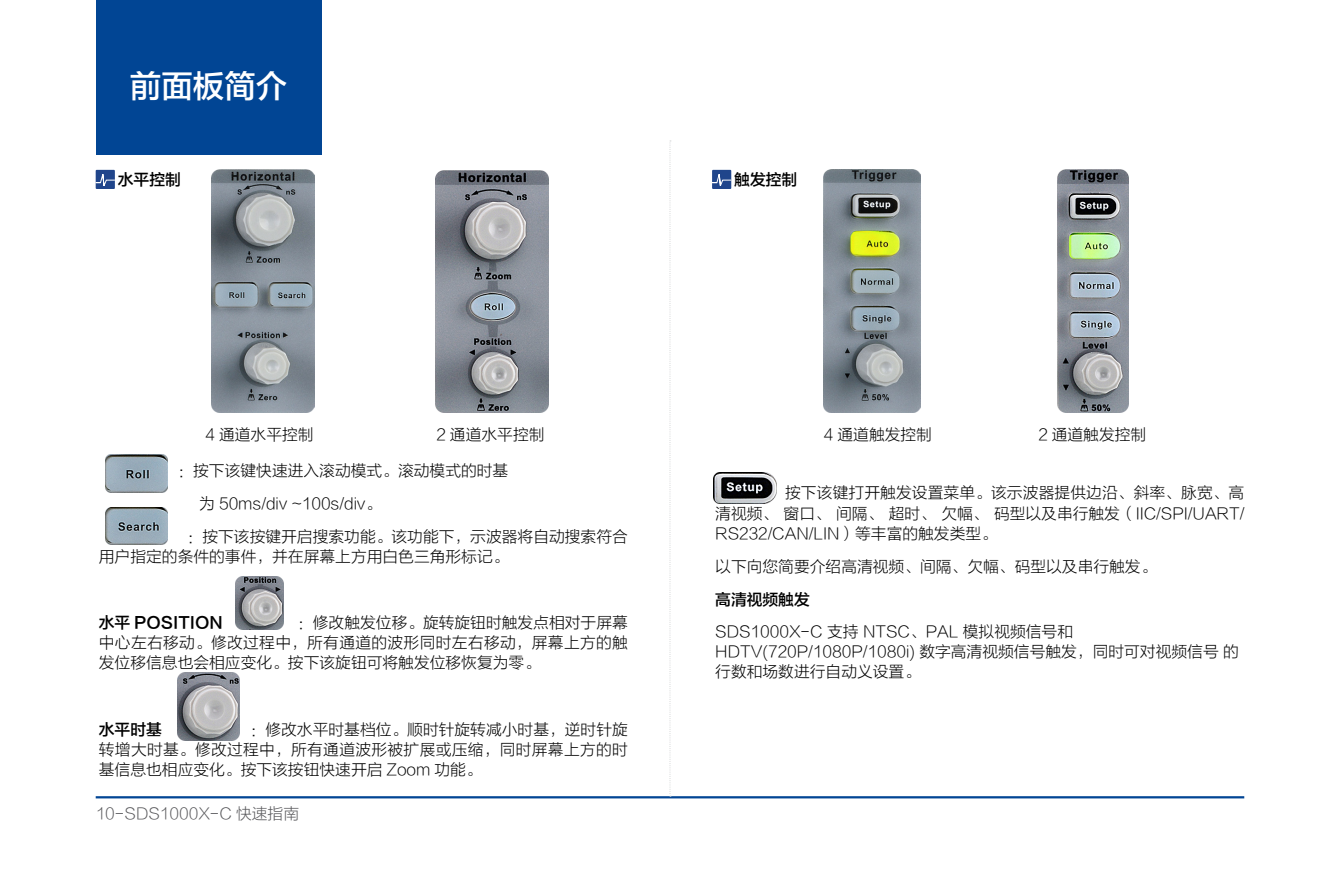
<style>
.page{position:relative;width:1340px;height:893px;background:#fff}
.page>*{position:absolute;margin:0;border:0;box-sizing:border-box;transform-origin:0 0}
.t1{font:31.5px "FZLTZHK GBK1 0";color:#fff}
.t2{font:15.75px/20.2px "FZLTKHK GBK1 0";color:#000;text-align:justify}
.t3{font:15.75px "FZLTZHK GBK1 0";color:#000}
.t4{font:15.75px "FZLTKHK GBK1 0";color:#58585b}
</style>
<div class="page">
<hr style="left:96px;top:796px;width:1148px;height:2px;background:#014594">
<div style="left:96px;top:0;width:225px;height:154px;background:#014594"></div>
<img style="left:105px;top:454px;width:63px;height:39px">
<img style="left:105px;top:507px;width:63px;height:37px">
<img style="left:713px;top:472px;width:63px;height:31px">
<img style="left:236px;top:577px;width:48px;height:53px">
<svg style="left:669px;top:141px;width:2px;height:656px"></svg>
<div style="left:96px;top:170px;width:19px;height:19px;background:#20458b"></div>
<svg style="left:96px;top:173px;width:19px;height:16px"></svg>
<div style="left:712px;top:170px;width:19px;height:19px;background:#20458b"></div>
<svg style="left:712px;top:173px;width:19px;height:16px"></svg>
<img style="left:212px;top:170px;width:102px;height:242px">
<img style="left:177px;top:673px;width:62px;height:67px">
<img style="left:823px;top:170px;width:97px;height:242px">
<img style="left:435px;top:170px;width:113px;height:242px">
<img style="left:1057px;top:170px;width:71px;height:242px">
<h1 class="t1" style="left:130px;top:69px;width:159px">前面板简介</h1>
<p class="t3" style="left:118px;top:171px;width:65px">水平控制</p>
<p class="t3" style="left:734px;top:171px;width:64px">触发控制</p>
<p class="t2" style="left:205px;top:425px;width:110px">4 通道水平控制</p>
<p class="t2" style="left:436px;top:425px;width:109px">2 通道水平控制</p>
<p class="t2" style="left:823px;top:425px;width:110px">4 通道触发控制</p>
<p class="t2" style="left:1038px;top:425px;width:109px">2 通道触发控制</p>
<p class="t2" style="left:177px;top:460px;width:332px">：按下该键快速进入滚动模式。滚动模式的时基</p>
<p class="t2" style="left:199px;top:493px;width:183px">为 50ms/div ~100s/div。</p>
<p class="t2" style="left:187px;top:527px;width:443px">：按下该按键开启搜索功能。该功能下，示波器将自动搜索符合</p>
<p class="t2" style="left:99px;top:547px;width:411px">用户指定的条件的事件，并在屏幕上方用白色三角形标记。</p>
<p class="t3" style="left:99px;top:614px;width:125px">水平 POSITION</p>
<p class="t2" style="left:99px;top:613px;width:530px;text-indent:198px">：修改触发位移。旋转旋钮时触发点相对于屏幕中心左右移动。修改过程中，所有通道的波形同时左右移动，屏幕上方的触发位移信息也会相应变化。按下该旋钮可将触发位移恢复为零。</p>
<p class="t3" style="left:99px;top:720px;width:64px">水平时基</p>
<p class="t2" style="left:99px;top:719px;width:530px;text-indent:151px">：修改水平时基档位。顺时针旋转减小时基，逆时针旋转增大时基。修改过程中，所有通道波形被扩展或压缩，同时屏幕上方的时基信息也相应变化。按下该按钮快速开启 Zoom 功能。</p>
<p class="t4" style="left:96px;top:805px;width:205px">10-SDS1000X-C 快速指南</p>
<p class="t2" style="left:715px;top:483px;width:530px;text-indent:70px">按下该键打开触发设置菜单。该示波器提供边沿、斜率、脉宽、高清视频、 窗口、 间隔、 超时、 欠幅、 码型以及串行触发（IIC/SPI/UART/ RS232/CAN/LIN）等丰富的触发类型。</p>
<p class="t2" style="left:715px;top:557px;width:442px">以下向您简要介绍高清视频、间隔、欠幅、码型以及串行触发。</p>
<p class="t3" style="left:715px;top:591px;width:96px">高清视频触发</p>
<p class="t2" style="left:715px;top:621px;width:525px;text-align:left">SDS1000X-C 支持 NTSC、PAL 模拟视频信号和<br>HDTV(720P/1080P/1080i) 数字高清视频信号触发，同时可对视频信号 的行数和场数进行自动义设置。</p>
</div>
